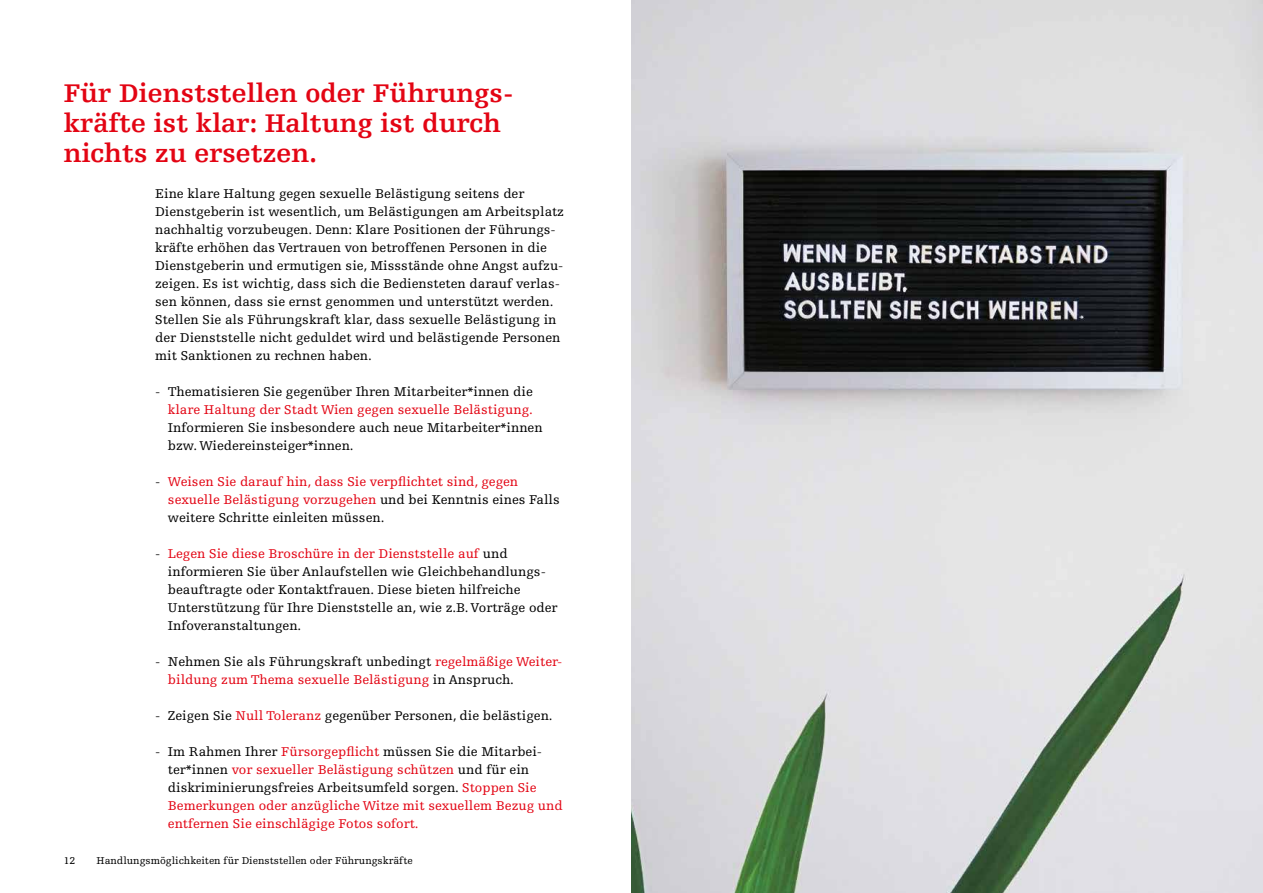
<style>
.page{position:relative;width:1263px;height:893px;background:#fff}
.page>*{position:absolute;margin:0;border:0;box-sizing:border-box;transform-origin:0 0}
.t1{font:700 27px/30px "Egyptienne F";color:#e30413}
.t2{font:13.5px/18px "Egyptienne F";color:#000}
.t3{font:13.5px/18px "Egyptienne F";color:#e30413}
.t4{font:10.5px "Egyptienne F";color:#000}
.s1{color:#000}
.s2{color:#e30413}
</style>
<div class="page">
<img style="left:631px;top:0;width:632px;height:893px">
<h2 class="t1" style="left:64px;top:78px;width:451px">Für Dienststellen oder Führungs&shy;kräfte ist klar: Haltung ist durch nichts zu ersetzen.</h2>
<p class="t2" style="left:155px;top:185px;width:410px">Eine klare Haltung gegen sexuelle Belästigung seitens der Dienstgeberin ist wesentlich, um Belästigungen am Arbeitsplatz nachhaltig vorzubeugen. Denn: Klare Positionen der Führungs&shy;kräfte erhöhen das Vertrauen von betroffenen Personen in die Dienstgeberin und ermutigen sie, Missstände ohne Angst aufzu&shy;zeigen. Es ist wichtig, dass sich die Bediensteten darauf verlas&shy;sen können, dass sie ernst genommen und unterstützt werden.<br>Stellen Sie als Führungskraft klar, dass sexuelle Belästigung in der Dienststelle nicht geduldet wird und belästigende Personen mit Sanktionen zu rechnen haben.</p>
<p class="t2" style="left:155px;top:383px;width:379px">- Thematisieren Sie gegenüber Ihren Mitarbeiter*innen die</p>
<p class="t3" style="left:168px;top:401px;width:366px">klare Haltung der Stadt Wien gegen sexuelle Belästigung.</p>
<p class="t2" style="left:168px;top:419px;width:376px">Informieren Sie insbesondere auch neue Mitarbeiter*innen</p>
<p class="t2" style="left:168px;top:437px;width:187px">bzw. Wiedereinsteiger*innen.</p>
<p class="t3" style="left:168px;top:473px;width:393px;text-indent:-13px"><span class="s1">-</span> Weisen Sie darauf hin, dass Sie verpfichtet sind, gegen sexuelle Belästigung vorzugehen <span class="s1">und bei Kenntnis eines Falls weitere Schritte einleiten müssen.</span></p>
<p class="t2" style="left:168px;top:545px;width:391px;text-indent:-13px">- <span class="s2">Legen Sie diese Broschüre in der Dienststelle auf</span> und informieren Sie über Anlaufstellen wie Gleichbehandlungs&shy;beauftragte oder Kontaktfrauen. Diese bieten hilfreiche Unterstützung für Ihre Dienststelle an, wie z.B. Vorträge oder Infoveranstaltungen.</p>
<p class="t3" style="left:168px;top:653px;width:396px;text-indent:-13px"><span class="s1">- Nehmen Sie als Führungskraft unbedingt</span> regelmäßige Weiter&shy;bildung zum Thema sexuelle Belästigung <span class="s1">in Anspruch.</span></p>
<p class="t2" style="left:155px;top:707px;width:399px">- Zeigen Sie <span class="s2">Null Toleranz</span> gegenüber Personen, die belästigen.</p>
<p class="t3" style="left:168px;top:743px;width:396px;text-indent:-13px"><span class="s1">- Im Rahmen Ihrer</span> Fürsorgepficht <span class="s1">müssen Sie die Mitarbei&shy;ter*innen</span> vor sexueller Belästigung schützen <span class="s1">und für ein diskriminierungsfreies Arbeitsumfeld sorgen.</span> Stoppen Sie Bemerkungen oder anzügliche Witze mit sexuellem Bezug und entfernen Sie einschlägige Fotos sofort.</p>
<p class="t4" style="left:64px;top:855px;width:13px">12</p>
<p class="t4" style="left:97px;top:855px;width:318px">Handlungsmöglichkeiten für Dienststellen oder Führungskräfte</p>
</div>
